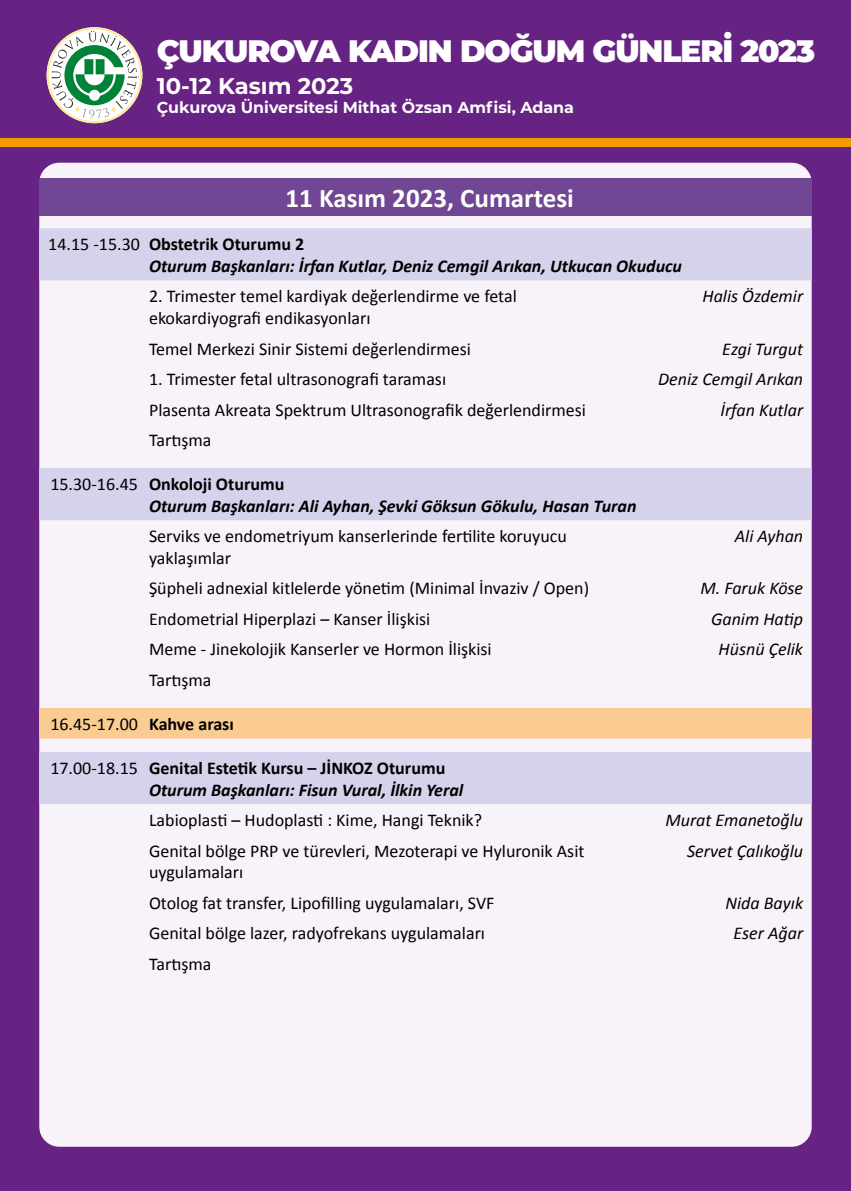
<style>
.page{position:relative;width:851px;height:1191px;background:#fff}
.page>*{position:absolute;margin:0;border:0;box-sizing:border-box;transform-origin:0 0}
.t1{font:900 30.9px "Montserrat";letter-spacing:-.035em;color:#fff}
.t2{font:700 27px "Calibri";color:#fff}
.t3{font:700 22.8px "Montserrat";color:#fff}
.t4{font:18px/21.6px "Calibri";color:#000}
.t5{font:italic 700 18px/21.6px "Calibri";color:#000}
.t6{font:italic 18px "Calibri";color:#000}
.t7{font:700 15.9px "Montserrat";color:#fff}
.s1{font-weight:400;font-style:normal}
.s2{font-style:normal}
.s3{font-weight:700}
</style>
<div class="page">
<div style="left:0;top:0;width:850px;height:1191px;background:#662383"></div>
<div style="left:47px;top:27px;width:95px;height:96px;border:2px solid #fbea9e;border-radius:50%"></div>
<svg style="left:52px;top:31px;width:87px;height:87px;background:#a2bcaf"></svg>
<div style="left:0;top:139px;width:850px;height:8px;background:#f49900"></div>
<hr style="left:850px;top:0;width:1px;height:1191px;background:#662383">
<div style="left:39px;top:163px;width:772px;height:983px;background:#f7f3f8;border-radius:20px"></div>
<div style="left:39px;top:179px;width:772px;height:37px;background:#704695"></div>
<svg style="left:39px;top:228px;width:772px;height:576px"></svg>
<div style="left:39px;top:708px;width:772px;height:30px;background:#facc92"></div>
<h1 class="t1" style="left:157px;top:28px;width:659px">ÇUKUROVA KADIN DOĞUM GÜNLERİ 2023</h1>
<p class="t3" style="left:157px;top:69px;width:198px">10-12 Kasım 2023</p>
<p class="t7" style="left:157px;top:96px;width:418px">Çukurova Üniversitesi Mithat Özsan Amfisi, Adana</p>
<h2 class="t2" style="left:285px;top:181px;width:290px">11 Kasım 2023, Cumartesi</h2>
<p class="t5" style="left:149px;top:233px;width:534px;text-indent:-101px"><span class="s1">14.15 -15.30</span> <span class="s2">Obstetrik Oturumu 2<br></span>Oturum Başkanları: İrfan Kutlar, Deniz Cemgil Arıkan, Utkucan Okuducu</p>
<p class="t4" style="left:149px;top:286px;width:369px">2. Trimester temel kardiyak değerlendirme ve fetal ekokardiyografi endikasyonları</p>
<p class="t6" style="left:702px;top:284px;width:102px">Halis Özdemir</p>
<p class="t4" style="left:149px;top:338px;width:323px">Temel Merkezi Sinir Sistemi değerlendirmesi</p>
<p class="t6" style="left:722px;top:336px;width:82px">Ezgi Turgut</p>
<p class="t4" style="left:149px;top:368px;width:298px">1. Trimester fetal ultrasonografi taraması</p>
<p class="t6" style="left:658px;top:367px;width:146px">Deniz Cemgil Arıkan</p>
<p class="t4" style="left:149px;top:399px;width:438px">Plasenta Akreata Spektrum Ultrasonografik değerlendirmesi</p>
<p class="t6" style="left:720px;top:397px;width:84px">İrfan Kutlar</p>
<p class="t4" style="left:149px;top:429px;width:64px">Tartışma</p>
<p class="t5" style="left:149px;top:473px;width:489px;text-indent:-99px"><span class="s1">15.30-16.45</span> <span class="s2">Onkoloji Oturumu<br></span>Oturum Başkanları: Ali Ayhan, Şevki Göksun Gökulu, Hasan Turan</p>
<p class="t4" style="left:149px;top:525px;width:419px">Serviks ve endometriyum kanserlerinde fertilite koruyucu yaklaşımlar</p>
<p class="t6" style="left:734px;top:524px;width:70px">Ali Ayhan</p>
<p class="t4" style="left:149px;top:577px;width:441px">Şüpheli adnexial kitlelerde yönetim (Minimal İnvaziv / Open)</p>
<p class="t6" style="left:700px;top:576px;width:104px">M. Faruk Köse</p>
<p class="t4" style="left:149px;top:608px;width:283px">Endometrial Hiperplazi – Kanser İlişkisi</p>
<p class="t6" style="left:711px;top:606px;width:94px">Ganim Hatip</p>
<p class="t4" style="left:149px;top:639px;width:344px">Meme - Jinekolojik Kanserler ve Hormon İlişkisi</p>
<p class="t6" style="left:718px;top:637px;width:86px">Hüsnü Çelik</p>
<p class="t4" style="left:149px;top:669px;width:64px">Tartışma</p>
<p class="t4" style="left:50px;top:713px;width:185px">16.45-17.00 <span class="s3">Kahve arası</span></p>
<p class="t5" style="left:149px;top:757px;width:316px;text-indent:-99px"><span class="s1">17.00-18.15</span> <span class="s2">Genital Estetik Kursu – JİNKOZ Oturumu<br></span>Oturum Başkanları: Fisun Vural, İlkin Yeral</p>
<p class="t4" style="left:149px;top:809px;width:334px">Labioplasti – Hudoplasti : Kime, Hangi Teknik?</p>
<p class="t6" style="left:665px;top:808px;width:139px">Murat Emanetoğlu</p>
<p class="t4" style="left:149px;top:840px;width:437px">Genital bölge PRP ve türevleri, Mezoterapi ve Hyluronik Asit uygulamaları</p>
<p class="t6" style="left:687px;top:838px;width:118px">Servet Çalıkoğlu</p>
<p class="t4" style="left:149px;top:892px;width:347px">Otolog fat transfer, Lipofilling uygulamaları, SVF</p>
<p class="t6" style="left:725px;top:890px;width:79px">Nida Bayık</p>
<p class="t4" style="left:149px;top:922px;width:337px">Genital bölge lazer, radyofrekans uygulamaları</p>
<p class="t6" style="left:733px;top:921px;width:71px">Eser Ağar</p>
<p class="t4" style="left:149px;top:953px;width:64px">Tartışma</p>
</div>
